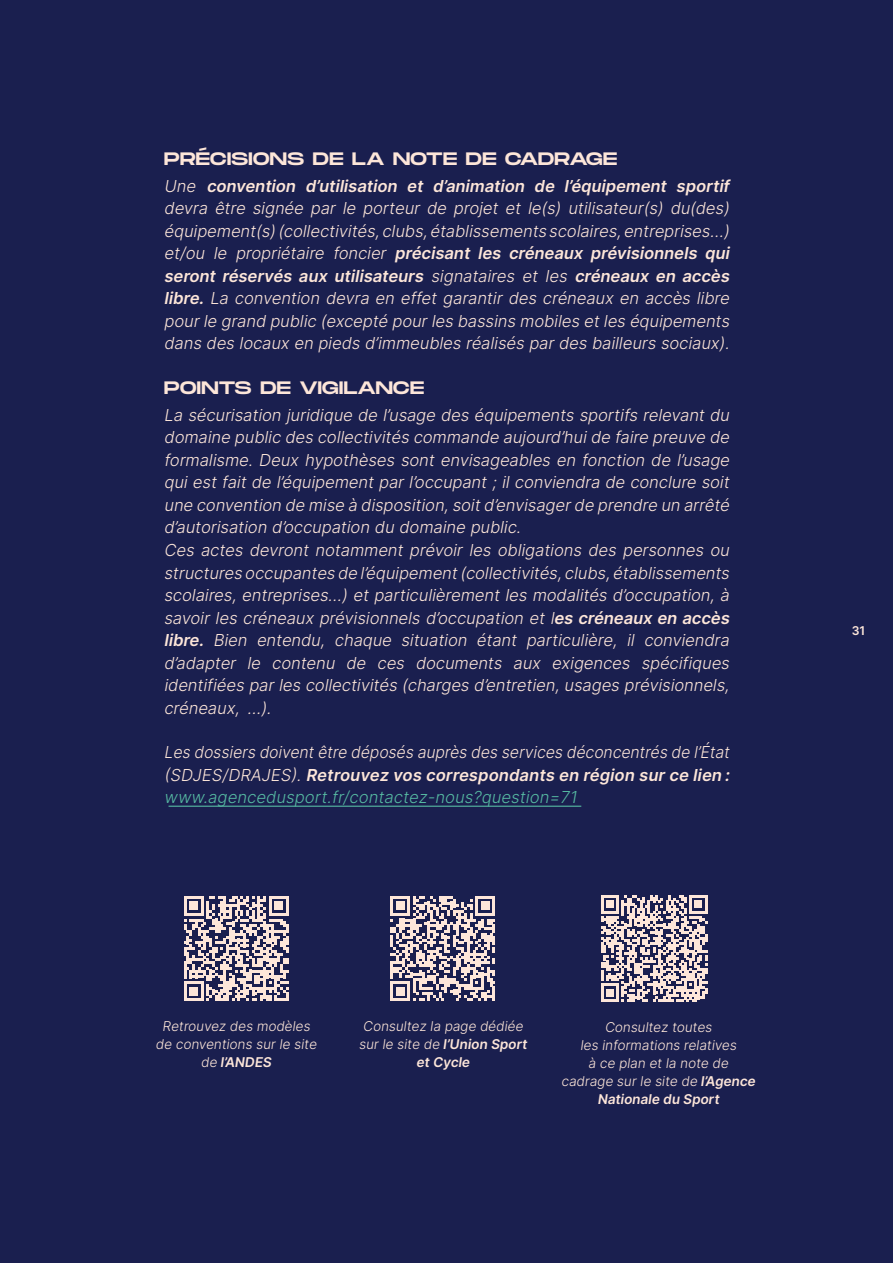
<style>
.page{position:relative;width:893px;height:1263px;background:#1a1f4f}
.page>*{position:absolute;margin:0;border:0;box-sizing:border-box;transform-origin:0 0}
.t1{font:18px "Monument Extended";letter-spacing:-.015em;color:#fde6d9}
.t2{font:italic 300 16.5px/22.5px "Inter";color:#fde6d9;text-align:justify}
.t3{font:italic 300 16.5px/22.5px "Inter";color:#fde6d9;text-align:justify;scale:.95 1}
.t4{font:300 13.5px/18px "Inter";color:#fde6d9;text-align:center}
.t5{font:600 12.15px "Inter";color:#fde6d9}
.s1{font-weight:600}
.s2{color:#56baa2}
</style>
<div class="page">
<hr style="left:169px;top:806px;width:412px;height:1px;background:#56baa2">
<svg style="left:184px;top:896px;width:105px;height:105px"></svg>
<svg style="left:390px;top:896px;width:105px;height:105px"></svg>
<hr style="left:492px;top:987px;width:3px;height:14px;background:#fde6d9">
<svg style="left:601px;top:895px;width:106px;height:107px"></svg>
<p class="t1" style="left:164px;top:145px;width:455px">PRÉCISIONS DE LA NOTE DE CADRAGE</p>
<p class="t2" style="left:164px;top:174px;width:571px">Une <span class="s1">convention d’utilisation et d’animation de l’équipement sportif </span>devra être signée par le porteur de projet et le(s) utilisateur(s) du(des) équipement(s)(collectivités,clubs,établissements scolaires,entreprises…) et/ou le propriétaire foncier <span class="s1">précisant les créneaux prévisionnels qui seront réservés aux utilisateurs</span> signataires et les <span class="s1">créneaux en accès libre.</span> La convention devra en effet garantir des créneaux en accès libre pourle grand public (excepté pourles bassins mobiles etles équipements dans des locaux en pieds d’immeubles réalisés pardes bailleurs sociaux).</p>
<p class="t1" style="left:164px;top:375px;width:262px">POINTS DE VIGILANCE</p>
<p class="t2" style="left:164px;top:403px;width:571px;text-align:left">La sécurisation juridique de l’usage des équipements sportifs relevant du domaine public des collectivités commande aujourd’huide faire preuve de formalisme. Deux hypothèses sont envisageables en fonction de l’usage qui est fait de l’équipement par l’occupant ; il conviendra de conclure soit une convention de mise à disposition,soitd’envisagerde prendre un arrêté d’autorisation d’occupation du domaine public.<br>Ces actes devront notamment prévoir les obligations des personnes ou structures occupantes de l’équipement(collectivités,clubs,établissements scolaires, entreprises…) et particulièrement les modalités d’occupation, à savoir les créneaux prévisionnels d’occupation et l<span class="s1">es créneaux en accès libre.</span> Bien entendu, chaque situation étant particulière, il conviendra d’adapter le contenu de ces documents aux exigences spécifiques identifiées parles collectivités (charges d’entretien,usages prévisionnels, créneaux, …).</p>
<p class="t3" style="left:164px;top:741px;width:601px">Les dossiers doiventêtre déposés auprès des services déconcentrés de l’État (SDJES/DRAJES).<span class="s1">Retrouvez vos correspondants en région surce lien : </span><span class="s2">www.agencedusport.fr/contactez-nous?question=71</span></p>
<p class="t4" style="left:156px;top:1016px;width:165px">Retrouvez des modèles de conventions sur le site de <span class="s1">l’ANDES</span></p>
<p class="t4" style="left:359px;top:1016px;width:172px">Consultez la page dédiée sur le site de <span class="s1">l’Union Sport et Cycle</span></p>
<p class="t4" style="left:561px;top:1017px;width:198px">Consultez toutes<br>les informations relatives<br>à ce plan et la note de cadrage sur le site de <span class="s1">l’Agence<br>Nationale du Sport</span></p>
<p class="t5" style="left:852px;top:622px;width:15px">31</p>
</div>
